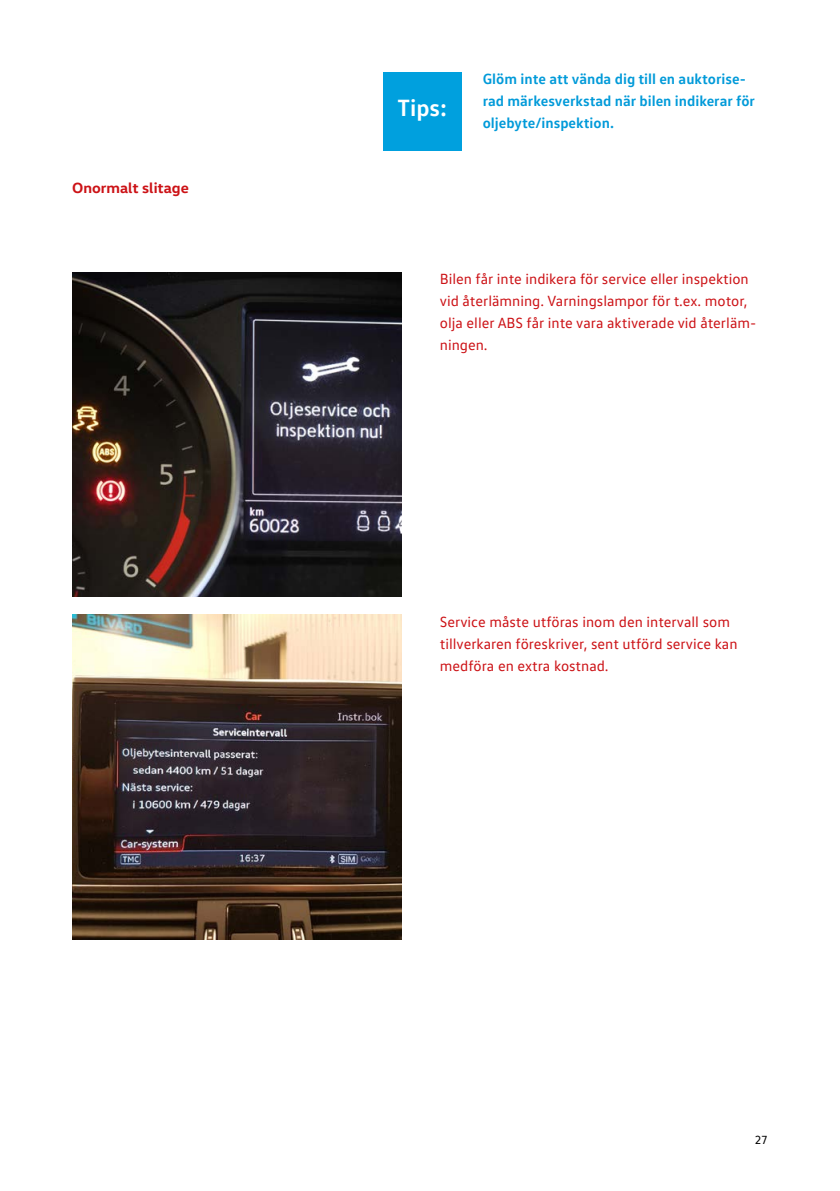
<style>
.page{position:relative;width:840px;height:1191px;background:#fff}
.page>*{position:absolute;margin:0;border:0;box-sizing:border-box;transform-origin:0 0}
.t1{font:700 24px "VW Text";color:#fff}
.t2{font:15px/22px "VW Text";color:#cc1216}
.t3{font:700 15px/22px "VW Text";color:#009ad9}
.t4{font:700 15px "VW Head";color:#cc1216}
.t5{font:12px "VW Text";color:#000}
</style>
<div class="page">
<img style="left:72px;top:272px;width:329px;height:324px">
<img style="left:72px;top:615px;width:329px;height:324px">
<div style="left:383px;top:72px;width:78px;height:78px;background:#00a0de"></div>
<p class="t4" style="left:72px;top:178px;width:118px">Onormalt slitage</p>
<h1 class="t1" style="left:397px;top:92px;width:51px">Tips:</h1>
<p class="t3" style="left:482px;top:67px;width:273px">Glöm inte att vända dig till en auktorise&shy;rad märkesverkstad när bilen indikerar för oljebyte/inspektion.</p>
<p class="t2" style="left:439px;top:267px;width:318px">Bilen får inte indikera för service eller inspektion vid återlämning. Varningslampor för t.ex. motor, olja eller ABS får inte vara aktiverade vid återläm&shy;ningen.</p>
<p class="t2" style="left:439px;top:610px;width:299px">Service måste utföras inom den intervall som tillverkaren föreskriver, sent utförd service kan medföra en extra kostnad.</p>
<p class="t5" style="left:754px;top:1132px;width:15px">27</p>
</div>
